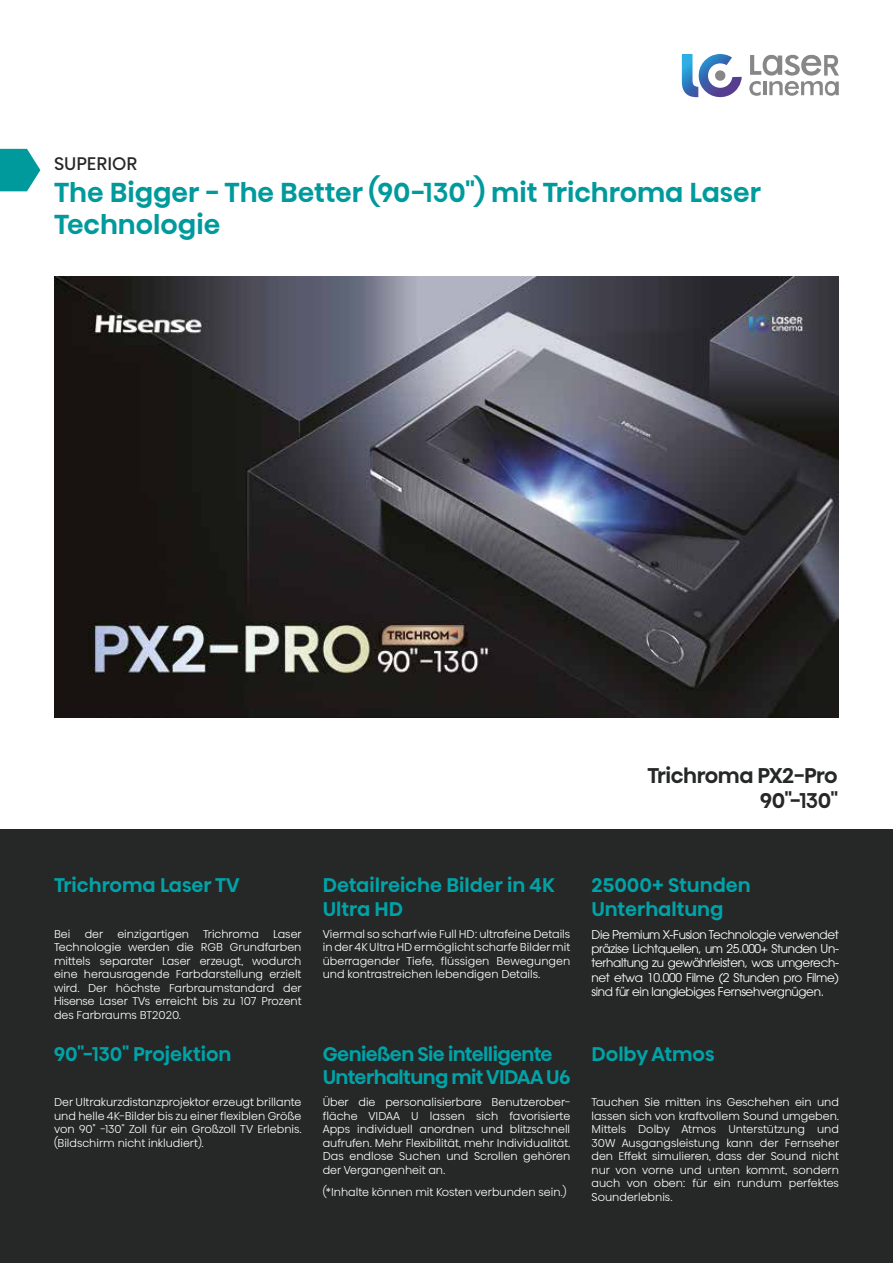
<style>
.page{position:relative;width:893px;height:1263px;background:#fff}
.page>*{position:absolute;margin:0;border:0;box-sizing:border-box;transform-origin:0 0}
.t1{font:500 27px/32.4px "Hisense Alfabet";color:#009a9d}
.t2{font:500 21px/25.2px "Hisense Alfabet";letter-spacing:-.02em;color:#262727;text-align:right}
.t3{font:500 19.5px/23.4px "Hisense Alfabet";color:#00a3a7}
.t4{font:500 19.5px/23.4px "Hisense Alfabet";letter-spacing:-.03em;color:#00a3a7}
.t5{font:18px "Hisense Alfabet";color:#262727}
.t6{font:12px/14.4px "ITC Avant Garde Pro";letter-spacing:-.03em;color:#fff;text-align:justify}
.t7{font:300 11.25px/13.5px "Hisense Alfabet";color:#fff;text-align:justify}
</style>
<div class="page">
<div style="left:0;top:829px;width:893px;height:434px;background:#262727"></div>
<img style="left:54px;top:276px;width:785px;height:442px">
<svg style="left:0;top:149px;width:40px;height:42px;background:#27a9ac"></svg>
<svg style="left:749px;top:55px;width:90px;height:41px"></svg>
<svg style="left:682px;top:54px;width:60px;height:44px"></svg>
<h3 class="t5" style="left:54px;top:148px;width:85px">SUPERIOR</h3>
<h1 class="t1" style="left:54px;top:175px;width:709px">The Bigger - The Better (90-130") mit Trichroma Laser<br>Technologie</h1>
<h2 class="t2" style="left:647px;top:762px;width:192px">Trichroma PX2-Pro<br>90"-130"</h2>
<h3 class="t3" style="left:54px;top:873px;width:187px">Trichroma Laser TV</h3>
<p class="t7" style="left:54px;top:925px;width:18px">Bei</p>
<p class="t7" style="left:85px;top:925px;width:176px">der einzigartigen Trichroma</p>
<p class="t7" style="left:54px;top:925px;width:249px;text-indent:219px">Laser Technologie werden die RGB Grundfarben mittels separater Laser erzeugt, wodurch eine herausragende Farbdarstellung erzielt wird. Der höchste Farbraumstandard der Hisense Laser TVs erreicht bis zu 107 Prozent des Farbraums BT2020.</p>
<h3 class="t3" style="left:54px;top:1042px;width:179px">90"-130" Projektion</h3>
<p class="t7" style="left:54px;top:1094px;width:249px">Der Ultrakurzdistanzprojektor erzeugt brillante und helle 4K-Bilder bis zu einer flexiblen Größe von 90" -130" Zoll für ein Großzoll TV Erlebnis. (Bildschirm nicht inkludiert).</p>
<h3 class="t3" style="left:323px;top:873px;width:233px">Detailreiche Bilder in 4K<br>Ultra HD</h3>
<p class="t7" style="left:323px;top:925px;width:249px">Viermal so scharf wie Full HD: ultrafeine Details in der 4K Ultra HD ermöglicht scharfe Bilder mit überragender Tiefe, flüssigen Bewegungen und kontrastreichen lebendigen Details.</p>
<h3 class="t4" style="left:323px;top:1042px;width:249px">Genießen Sie intelligente<br>Unterhaltung mit VIDAA U6</h3>
<p class="t7" style="left:323px;top:1094px;width:249px">Über die personalisierbare Benutzerober&shy;fläche VIDAA U lassen sich favorisierte Apps individuell anordnen und blitzschnell aufrufen. Mehr Flexibilität, mehr Individualität.<br>Das endlose Suchen und Scrollen gehören der Vergangenheit an.</p>
<p class="t7" style="left:323px;top:1183px;width:245px">(*Inhalte können mit Kosten verbunden sein.)</p>
<h3 class="t3" style="left:591px;top:873px;width:161px">25000+ Stunden<br>Unterhaltung</h3>
<p class="t6" style="left:591px;top:927px;width:249px">Die Premium X-Fusion Technologie verwendet präzise Lichtquellen, um 25.000+ Stunden Un&shy;terhaltung zu gewährleisten, was umgerech&shy;net etwa 10.000 Filme (2 Stunden pro Filme) sind für ein langlebiges Fernsehvergnügen.</p>
<h3 class="t3" style="left:591px;top:1042px;width:125px">Dolby Atmos</h3>
<p class="t7" style="left:591px;top:1094px;width:249px">Tauchen Sie mitten ins Geschehen ein und lassen sich von kraftvollem Sound umgeben.<br>Mittels Dolby Atmos Unterstützung und 30W Ausgangsleistung kann der Fernseher den Effekt simulieren, dass der Sound nicht nur von vorne und unten kommt, sondern auch von oben: für ein rundum perfektes Sounderlebnis.</p>
</div>
